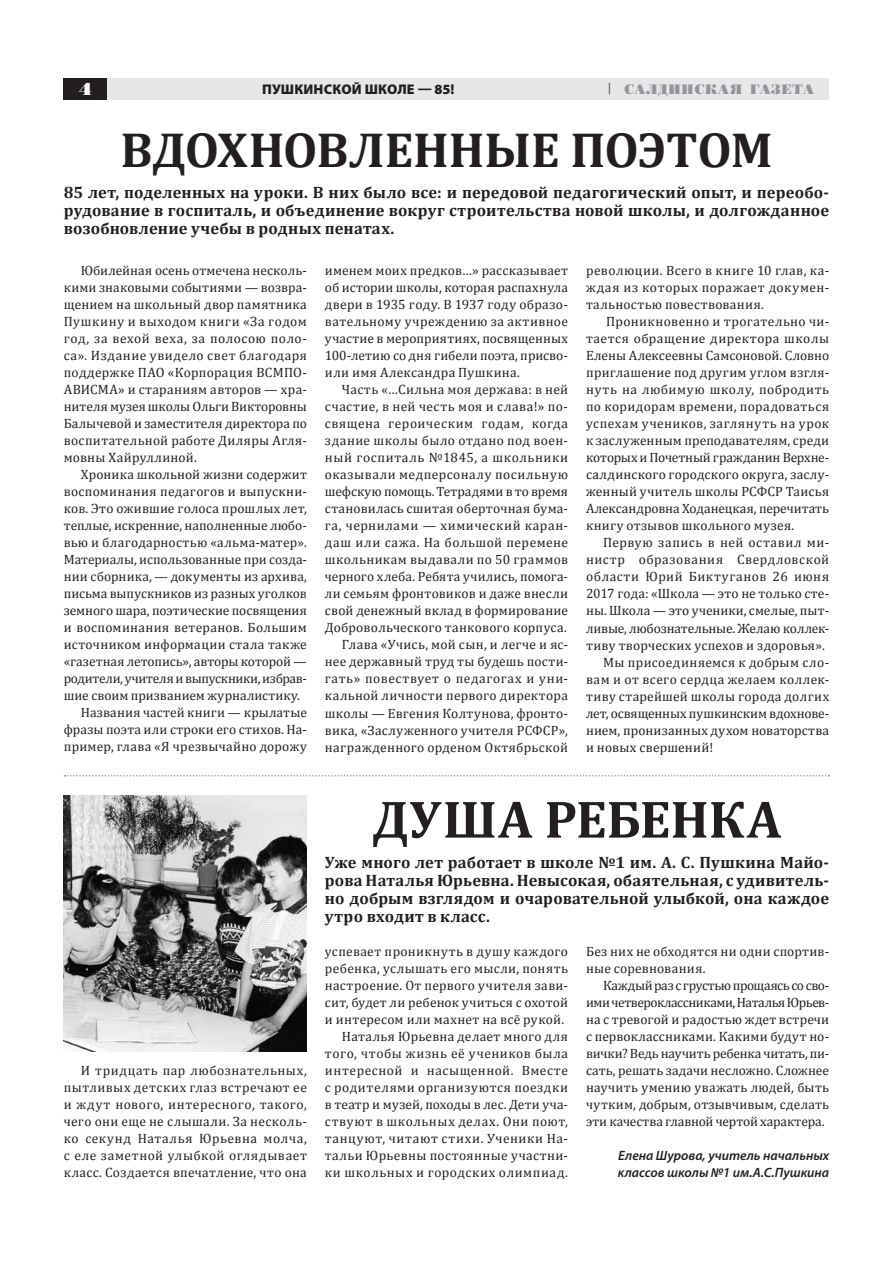
<style>
.page{position:relative;width:893px;height:1263px;background:#fff}
.page>*{position:absolute;margin:0;border:0;box-sizing:border-box;transform-origin:0 0}
.t1{font:700 53.25px "Cambria";letter-spacing:-.005em;color:#231f20}
.t2{font:700 49.5px "Cambria";letter-spacing:-.005em;color:#231f20}
.t3{font:17.25px "ez Poster";color:#fff}
.t4{font:700 16.5px/18px "Cambria";letter-spacing:.01em;color:#231f20;text-align:justify}
.t5{font:900 14.1px "Myriad Pro";letter-spacing:.015em;color:#231f20}
.t6{font:13.5px/17px "Cambria";letter-spacing:.02em;color:#231f20;text-align:justify}
.t7{font:13.5px "Cambria";letter-spacing:-.005em;color:#231f20}
.t8{font:13.5px "Cambria";color:#231f20}
.t9{font:13.5px "Cambria";letter-spacing:.04em;color:#231f20}
.t10{font:13.5px "Cambria";letter-spacing:-.01em;color:#231f20}
.t11{font:italic 600 13.5px/17px "Myriad Pro";color:#231f20}
.t12{font:13.5px "Cambria";letter-spacing:-.02em;color:#231f20}
.t13{font:13.5px "ez Poster";letter-spacing:.02em;color:#939598}
.s1{font-family:"Franklin Gothic";color:#57585a}
</style>
<div class="page">
<div style="left:104px;top:78px;width:725px;height:21px;background:#e6e7e9"></div>
<div style="left:64px;top:78px;width:43px;height:21px;background:#231f20"></div>
<img style="left:64px;top:795px;width:243px;height:257px">
<svg style="left:65px;top:775px;width:764px;height:1px"></svg>
<p class="t3" style="left:79px;top:80px;width:14px">4</p>
<p class="t5" style="left:262px;top:81px;width:194px">ПУШКИНСКОЙ ШКОЛЕ — 85!</p>
<p class="t13" style="left:606px;top:82px;width:210px"><span class="s1">|</span> САЛДИНСКАЯ ГАЗЕТА</p>
<h2 class="t2" style="left:120px;top:116px;width:654px">ВДОХНОВЛЕННЫЕ ПОЭТОМ</h2>
<p class="t4" style="left:64px;top:183px;width:767px">85 лет, поделенных на уроки. В них было все: и передовой педагогический опыт, и переобо&shy;рудование в госпиталь, и объединение вокруг строительства новой школы, и долгожданное возобновление учебы в родных пенатах.</p>
<p class="t6" style="left:64px;top:262px;width:245px;text-indent:17px">Юбилейная осень отмечена несколь&shy;кими знаковыми событиями — возвра&shy;щением на школьный двор памятника Пушкину и выходом книги «За годом год, за вехой веха, за полосою поло&shy;са». Издание увидело свет благодаря поддержке ПАО «Корпорация ВСМПО-АВИСМА» и стараниям авторов — хра&shy;нителя музея школы Ольги Викторовны Балычевой и заместителя директора по воспитательной работе Диляры Агля&shy;мовны Хайруллиной.</p>
<p class="t6" style="left:81px;top:466px;width:228px">Хроника школьной жизни содержит</p>
<p class="t6" style="left:64px;top:483px;width:245px">воспоминания педагогов и выпускни-</p>
<p class="t6" style="left:64px;top:500px;width:245px">ков. Это ожившие голоса прошлых лет,</p>
<p class="t8" style="left:64px;top:518px;width:245px">теплые, искренние, наполненные любо-</p>
<p class="t6" style="left:64px;top:534px;width:245px">вью и благодарностью «альма-матер».</p>
<p class="t7" style="left:64px;top:552px;width:245px">Материалы, использованные при созда-</p>
<p class="t6" style="left:64px;top:568px;width:245px">нии сборника, — документы из архива,</p>
<p class="t7" style="left:64px;top:586px;width:245px">письма выпускников из разных уголков</p>
<p class="t7" style="left:64px;top:603px;width:245px">земного шара, поэтические посвящения</p>
<p class="t6" style="left:64px;top:619px;width:245px">и воспоминания ветеранов. Большим</p>
<p class="t6" style="left:64px;top:636px;width:245px">источником информации стала также</p>
<p class="t7" style="left:64px;top:654px;width:245px">«газетная летопись», авторы которой —</p>
<p class="t12" style="left:64px;top:671px;width:245px">родители, учителя и выпускники, избрав-</p>
<p class="t8" style="left:64px;top:688px;width:238px">шие своим призванием журналистику.</p>
<p class="t6" style="left:81px;top:704px;width:228px">Названия частей книги — крылатые</p>
<p class="t6" style="left:64px;top:721px;width:245px">фразы поэта или строки его стихов. На-</p>
<p class="t6" style="left:64px;top:738px;width:245px">пример, глава «Я чрезвычайно дорожу</p>
<p class="t6" style="left:325px;top:262px;width:245px">именем моих предков…» рассказывает об истории школы, которая распахнула двери в 1935 году. В 1937 году образо&shy;вательному учреждению за активное участие в мероприятиях, посвященных 100-летию со дня гибели поэта, присво&shy;или имя Александра Пушкина.</p>
<p class="t6" style="left:325px;top:381px;width:245px;text-align:right">Часть «…Сильна моя держава: в ней счастие, в ней честь моя и слава!» по&shy;священа героическим годам, когда здание школы было отдано под воен&shy;ный госпиталь №1845, а школьники оказывали медперсоналу посильную шефскую помощь. Тетрадями в то время становилась сшитая оберточная бума&shy;га, чернилами — химический каран&shy;даш или сажа. На большой перемене школьникам выдавали по 50 граммов черного хлеба. Ребята учились, помога&shy;ли семьям фронтовиков и даже внесли свой денежный вклад в формирование Добровольческого танкового корпуса.<br>Глава «Учись, мой сын, и легче и яс&shy;нее державный труд ты будешь пости&shy;гать» повествует о педагогах и уни&shy;кальной личности первого директора школы — Евгения Колтунова, фронто&shy;вика, «Заслуженного учителя РСФСР», награжденного орденом Октябрьской</p>
<p class="t6" style="left:586px;top:262px;width:245px">революции. Всего в книге 10 глав, ка&shy;ждая из которых поражает докумен&shy;тальностью повествования.</p>
<p class="t6" style="left:586px;top:313px;width:245px;text-indent:20px">Проникновенно и трогательно чи&shy;тается обращение директора школы Елены Алексеевны Самсоновой. Словно приглашение под другим углом взгля&shy;нуть на любимую школу, побродить по коридорам времени, порадоваться успехам учеников, заглянуть на урок к заслуженным преподавателям, среди которых и Почетный гражданин Верхне&shy;салдинского городского округа, заслу&shy;женный учитель школы РСФСР Таисья Александровна Ходанецкая, перечитать книгу отзывов школьного музея.</p>
<p class="t9" style="left:603px;top:535px;width:228px">Первую запись в ней оставил ми-</p>
<p class="t9" style="left:586px;top:552px;width:245px">нистр образования Свердловской</p>
<p class="t9" style="left:586px;top:569px;width:245px">области Юрий Биктуганов 26 июня</p>
<p class="t6" style="left:586px;top:585px;width:245px">2017 года: «Школа — это не только сте-</p>
<p class="t8" style="left:586px;top:603px;width:245px">ны. Школа — это ученики, смелые, пыт-</p>
<p class="t10" style="left:586px;top:620px;width:245px">ливые, любознательные. Желаю коллек-</p>
<p class="t6" style="left:586px;top:636px;width:240px">тиву творческих успехов и здоровья».</p>
<p class="t6" style="left:603px;top:653px;width:228px">Мы присоединяемся к добрым сло-</p>
<p class="t6" style="left:586px;top:670px;width:245px">вам и от всего сердца желаем коллек-</p>
<p class="t6" style="left:586px;top:687px;width:245px">тиву старейшей школы города долгих</p>
<p class="t10" style="left:586px;top:705px;width:245px">лет, освященных пушкинским вдохнове-</p>
<p class="t6" style="left:586px;top:721px;width:245px">нием, пронизанных духом новаторства</p>
<p class="t6" style="left:586px;top:738px;width:129px">и новых свершений!</p>
<p class="t6" style="left:64px;top:1061px;width:245px;text-indent:17px">И тридцать пар любознательных, пытливых детских глаз встречают ее и ждут нового, интересного, такого, чего они еще не слышали. За несколь&shy;ко секунд Наталья Юрьевна молча, с еле заметной улыбкой оглядывает класс. Создается впечатление, что она</p>
<h1 class="t1" style="left:372px;top:782px;width:411px">ДУША РЕБЕНКА</h1>
<p class="t4" style="left:325px;top:853px;width:506px">Уже много лет работает в школе №1 им. А. С. Пушкина Майо&shy;рова Наталья Юрьевна. Невысокая, обаятельная, с удивитель&shy;но добрым взглядом и очаровательной улыбкой, она каждое утро входит в класс.</p>
<p class="t6" style="left:325px;top:942px;width:245px;text-align:right">успевает проникнуть в душу каждого ребенка, услышать его мысли, понять настроение. От первого учителя зави&shy;сит, будет ли ребенок учиться с охотой и интересом или махнет на всё рукой.<br>Наталья Юрьевна делает много для того, чтобы жизнь её учеников была интересной и насыщенной. Вместе с родителями организуются поездки в театр и музей, походы в лес. Дети уча&shy;ствуют в школьных делах. Они поют, танцуют, читают стихи. Ученики На&shy;тальи Юрьевны постоянные участни&shy;ки школьных и городских олимпиад.</p>
<p class="t6" style="left:586px;top:942px;width:245px">Без них не обходятся ни одни спортив&shy;ные соревнования.</p>
<p class="t6" style="left:586px;top:976px;width:245px;text-indent:17px">Каждый раз с грустью прощаясь со сво&shy;ими четвероклассниками, Наталья Юрьев&shy;на с тревогой и радостью ждет встречи с первоклассниками. Какими будут но&shy;вички? Ведь научить ребенка читать, пи&shy;сать, решать задачи несложно. Сложнее научить умению уважать людей, быть чутким, добрым, отзывчивым, сделать эти качества главной чертой характера.</p>
<p class="t11" style="left:618px;top:1146px;width:213px">Елена Шурова, учитель начальных классов школы №1 им.А.С.Пушкина</p>
</div>
